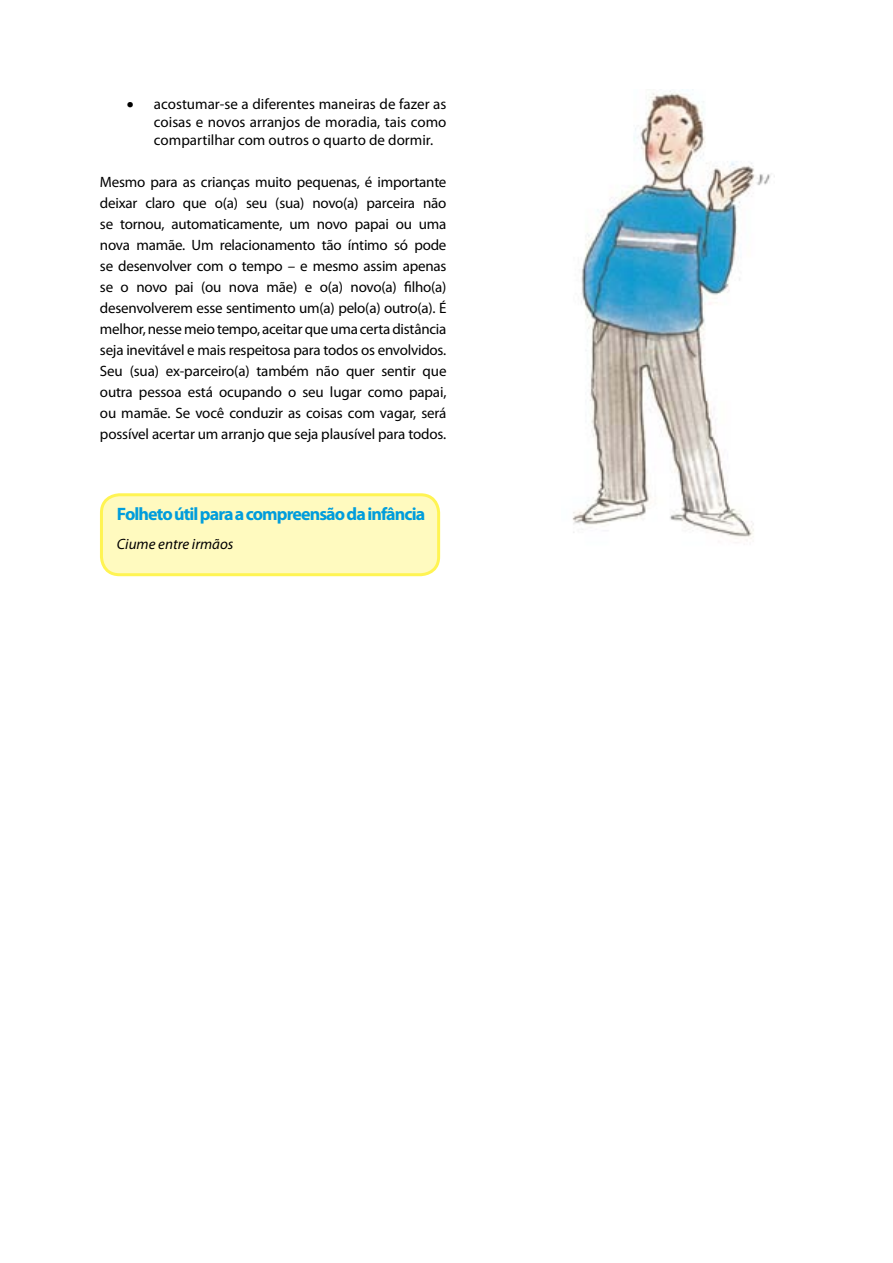
<style>
.page{position:relative;width:893px;height:1263px;background:#fff}
.page>*{position:absolute;margin:0;border:0;box-sizing:border-box;transform-origin:0 0}
.t1{font:700 18px "Myriad Pro";letter-spacing:-.05em;color:#009ddc}
.t2{font:15px/21px "Myriad Pro";letter-spacing:-.005em;color:#000;text-align:justify}
.t3{font:italic 15px "Myriad Pro";color:#000}
</style>
<div class="page">
<img style="left:572px;top:89px;width:199px;height:452px">
<div style="left:101px;top:495px;width:338px;height:80px;background:#fffabf;border-radius:18px"></div>
<div style="left:100px;top:493px;width:340px;height:83px;border:3px solid #fff453;border-radius:18px"></div>
<p class="t2" style="left:154px;top:94px;width:294px;line-height:18px;text-indent:-27px">• acostumar-se a diferentes maneiras de fazer as coisas e novos arranjos de moradia, tais como compartilhar com outros o quarto de dormir.</p>
<p class="t2" style="left:100px;top:171px;width:348px">Mesmo para as crianças muito pequenas, é importante deixar claro que o(a) seu (sua) novo(a) parceira não se tornou, automaticamente, um novo papai ou uma nova mamãe. Um relacionamento tão íntimo só pode se desenvolver com o tempo – e mesmo assim apenas se o novo pai (ou nova mãe) e o(a) novo(a) filho(a) desenvolverem esse sentimento um(a) pelo(a) outro(a). É melhor, nesse meio tempo, aceitar que uma certa distância seja inevitável e mais respeitosa para todos os envolvidos.<br>Seu (sua) ex-parceiro(a) também não quer sentir que outra pessoa está ocupando o seu lugar como papai, ou mamãe. Se você conduzir as coisas com vagar, será possível acertar um arranjo que seja plausível para todos.</p>
<p class="t1" style="left:117px;top:502px;width:310px">Folheto útil para a compreensão da infância</p>
<p class="t3" style="left:117px;top:535px;width:118px">Ciume entre irmãos</p>
</div>
